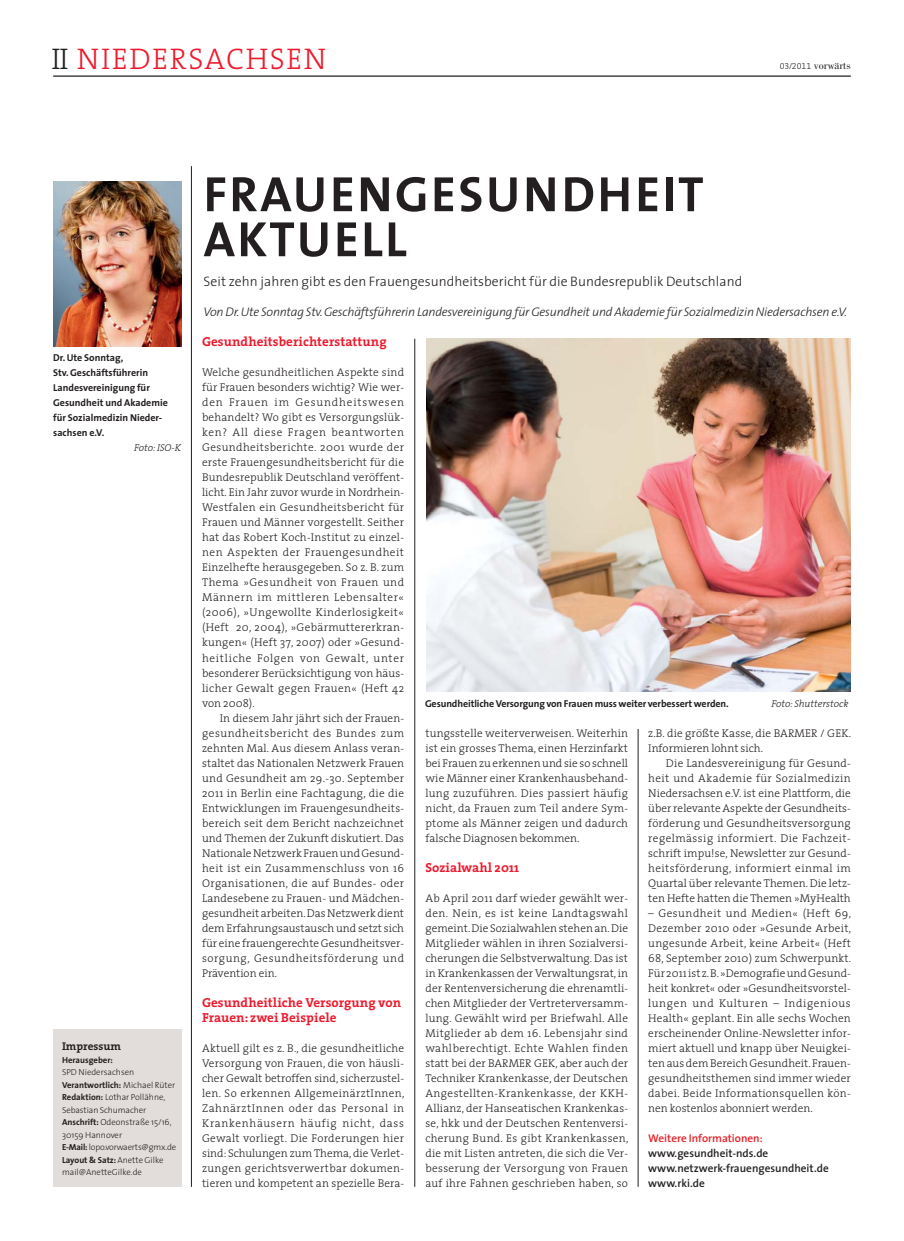
<style>
.page{position:relative;width:904px;height:1241px;background:#fff}
.page>*{position:absolute;margin:0;border:0;box-sizing:border-box;transform-origin:0 0}
.t1{font:50px/45px "The Sans Bold Caps";letter-spacing:.05em;color:#231f20}
.t2{font:30px "The Serif Light Caps";letter-spacing:.05em;color:#ed1b2e}
.t3{font:300 13.75px "The Sans";letter-spacing:.005em;color:#231f20}
.t4{font:700 13.12px/15px "The Serif";letter-spacing:.005em;color:#ed1b2e}
.t5{font:italic 300 12.5px "The Sans";letter-spacing:-.015em;color:#231f20}
.t6{font:300 11.25px/15px "The Serif";letter-spacing:.01em;color:#231f20;text-align:justify}
.t7{font:600 11.25px/15px "The Sans";color:#231f20}
.t8{font:600 11.25px "The Sans";color:#ea1d25}
.t9{font:11.25px "Bodoni";color:#231f20}
.t10{font:700 11.25px "The Serif";color:#231f20}
.t11{font:700 10px/15px "The Sans";color:#231f20}
.t12{font:italic 300 10px "The Serif";color:#231f20}
.t13{font:300 8.75px/12.5px "The Sans";color:#231f20}
.t14{font:700 8.75px "The Sans";color:#231f20}
.s1{color:#231f20}
.s2{font-family:"The Serif Light Expert";font-size:8.75px}
.s3{font-weight:700}
</style>
<div class="page">
<hr style="left:53px;top:75px;width:797px;height:2px;background:#231f20">
<hr style="left:638px;top:729px;width:1px;height:457px;background:#231f20">
<hr style="left:191px;top:166px;width:1px;height:1020px;background:#231f20">
<hr style="left:414px;top:339px;width:1px;height:847px;background:#231f20">
<img style="left:53px;top:181px;width:128px;height:165px">
<img style="left:426px;top:339px;width:424px;height:352px">
<div style="left:53px;top:1029px;width:128px;height:157px;background:#e2ddda"></div>
<h2 class="t2" style="left:51px;top:41px;width:276px"><span class="s1">II</span> NIEDERSACHSEN</h2>
<p class="t9" style="left:779px;top:61px;width:72px"><span class="s2">03/2011</span> vorwärts</p>
<p class="t11" style="left:53px;top:350px;width:116px">Dr. Ute Sonntag,<br>Stv. Geschäftsführerin<br>Landesvereinigung für<br>Gesundheit und Akademie für Sozialmedizin Nieder&shy;sachsen e.V.</p>
<p class="t12" style="left:134px;top:443px;width:48px">Foto: ISO-K</p>
<p class="t10" style="left:62px;top:1040px;width:60px">Impressum</p>
<p class="t14" style="left:62px;top:1055px;width:52px">Herausgeber:</p>
<p class="t13" style="left:62px;top:1066px;width:116px">SPD Niedersachsen<br><span class="s3">Verantwortlich:</span> Michael Rüter<br><span class="s3">Redaktion:</span> Lothar Pollähne,<br>Sebastian Schumacher<br><span class="s3">Anschrift:</span> Odeonstraße 15/16,<br>30159 Hannover<br><span class="s3">E-Mail:</span> lopo.vorwaerts@gmx.de<br><span class="s3">Layout &amp; Satz:</span> Anette Gilke mail@AnetteGilke.de</p>
<h1 class="t1" style="left:204px;top:171px;width:501px">FRAUENGESUNDHEIT<br>AKTUELL</h1>
<p class="t3" style="left:204px;top:276px;width:540px">Seit zehn jahren gibt es den Frauengesundheitsbericht für die Bundesrepublik Deutschland</p>
<p class="t5" style="left:204px;top:307px;width:645px">Von Dr. Ute Sonntag Stv. Geschäftsführerin Landesvereinigung für Gesundheit und Akademie für Sozialmedizin Niedersachsen e.V.</p>
<p class="t4" style="left:202px;top:335px;width:186px">Gesundheitsberichterstattung</p>
<p class="t6" style="left:202px;top:365px;width:203px">Welche gesundheitlichen Aspekte sind für Frauen besonders wichtig? Wie wer&shy;den Frauen im Gesundheitswesen behandelt? Wo gibt es Versorgungslük&shy;ken? All diese Fragen beantworten Gesundheitsberichte. 2001 wurde der erste Frauengesundheitsbericht für die Bundesrepublik Deutschland veröffent&shy;licht. Ein Jahr zuvor wurde in Nordrhein-Westfalen ein Gesundheitsbericht für Frauen und Männer vorgestellt. Seither hat das Robert Koch-Institut zu einzel&shy;nen Aspekten der Frauengesundheit Einzelhefte herausgegeben. So z. B. zum Thema »Gesundheit von Frauen und Männern im mittleren Lebensalter« (2006), »Ungewollte Kinderlosigkeit« (Heft 20, 2004), »Gebärmuttererkran&shy;kungen« (Heft 37, 2007) oder »Gesund&shy;heitliche Folgen von Gewalt, unter besonderer Berücksichtigung von häus&shy;licher Gewalt gegen Frauen« (Heft 42 von 2008).</p>
<p class="t6" style="left:202px;top:710px;width:203px;text-indent:18px">In diesem Jahr jährt sich der Frauen&shy;gesundheitsbericht des Bundes zum zehnten Mal. Aus diesem Anlass veran&shy;staltet das Nationalen Netzwerk Frauen und Gesundheit am 29.-30. September 2011 in Berlin eine Fachtagung, die die Entwicklungen im Frauengesundheits&shy;bereich seit dem Bericht nachzeichnet und Themen der Zukunft diskutiert. Das Nationale Netzwerk Frauen und Gesund&shy;heit ist ein Zusammenschluss von 16<br>Organisationen, die auf Bundes- oder Landesebene zu Frauen- und Mädchen&shy;gesundheit arbeiten. Das Netzwerk dient dem Erfahrungsaustausch und setzt sich für eine frauengerechte Gesundheitsver&shy;sorgung, Gesundheitsförderung und Prävention ein.</p>
<p class="t4" style="left:202px;top:995px;width:200px">Gesundheitliche Versorgung von<br>Frauen: zwei Beispiele</p>
<p class="t6" style="left:202px;top:1040px;width:204px">Aktuell gilt es z. B., die gesundheitliche Versorgung von Frauen, die von häusli&shy;cher Gewalt betroffen sind, sicherzustel&shy;len. So erkennen AllgemeinärztInnen, ZahnärztInnen oder das Personal in Krankenhäusern häufig nicht, dass Gewalt vorliegt. Die Forderungen hier sind: Schulungen zum Thema, die Verlet&shy;zungen gerichtsverwertbar dokumen&shy;tieren und kompetent an spezielle Bera-</p>
<p class="t11" style="left:425px;top:695px;width:305px">Gesundheitliche Versorgung von Frauen muss weiter verbessert werden.</p>
<p class="t12" style="left:771px;top:698px;width:79px">Foto: Shutterstock</p>
<p class="t6" style="left:425px;top:725px;width:204px">tungsstelle weiterverweisen. Weiterhin ist ein grosses Thema, einen Herzinfarkt bei Frauen zu erkennen und sie so schnell wie Männer einer Krankenhausbehand&shy;lung zuzuführen. Dies passiert häufig nicht, da Frauen zum Teil andere Sym&shy;ptome als Männer zeigen und dadurch falsche Diagnosen bekommen.</p>
<p class="t4" style="left:425px;top:860px;width:95px">Sozialwahl 2011</p>
<p class="t6" style="left:425px;top:890px;width:204px">Ab April 2011 darf wieder gewählt wer&shy;den. Nein, es ist keine Landtagswahl gemeint. Die Sozialwahlen stehen an. Die Mitglieder wählen in ihren Sozialversi&shy;cherungen die Selbstverwaltung. Das ist in Krankenkassen der Verwaltungsrat, in der Rentenversicherung die ehrenamtli&shy;chen Mitglieder der Vertreterversamm&shy;lung. Gewählt wird per Briefwahl. Alle Mitglieder ab dem 16. Lebensjahr sind wahlberechtigt. Echte Wahlen finden statt bei der BARMER GEK, aber auch der Techniker Krankenkasse, der Deutschen Angestellten-Krankenkasse, der KKH-Allianz, der Hanseatischen Krankenkas&shy;se, hkk und der Deutschen Rentenversi&shy;cherung Bund. Es gibt Krankenkassen, die mit Listen antreten, die sich die Ver&shy;besserung der Versorgung von Frauen auf ihre Fahnen geschrieben haben, so</p>
<p class="t6" style="left:648px;top:725px;width:204px">z.B. die größte Kasse, die BARMER / GEK.<br>Informieren lohnt sich.</p>
<p class="t6" style="left:648px;top:755px;width:204px;text-indent:18px">Die Landesvereinigung für Gesund&shy;heit und Akademie für Sozialmedizin Niedersachsen e.V. ist eine Plattform, die über relevante Aspekte der Gesundheits&shy;förderung und Gesundheitsversorgung regelmässig informiert. Die Fachzeit&shy;schrift impu!se, Newsletter zur Gesund&shy;heitsförderung, informiert einmal im Quartal über relevante Themen. Die letz&shy;ten Hefte hatten die Themen »MyHealth</p>
<p class="t6" style="left:648px;top:905px;width:204px">– Gesundheit und Medien« (Heft 69, Dezember 2010 oder »Gesunde Arbeit, ungesunde Arbeit, keine Arbeit« (Heft 68, September 2010) zum Schwerpunkt.<br>Für 2011 ist z. B. »Demografie und Gesund&shy;heit konkret« oder »Gesundheitsvorstel&shy;lungen und Kulturen – Indigenious Health« geplant. Ein alle sechs Wochen erscheinender Online-Newsletter infor&shy;miert aktuell und knapp über Neuigkei&shy;ten aus dem Bereich Gesundheit. Frauen&shy;gesundheitsthemen sind immer wieder dabei. Beide Informationsquellen kön&shy;nen kostenlos abonniert werden.</p>
<p class="t8" style="left:648px;top:1133px;width:116px">Weitere Informationen:</p>
<p class="t7" style="left:648px;top:1146px;width:182px">www.gesundheit-nds.de www.netzwerk-frauengesundheit.de www.rki.de</p>
</div>
